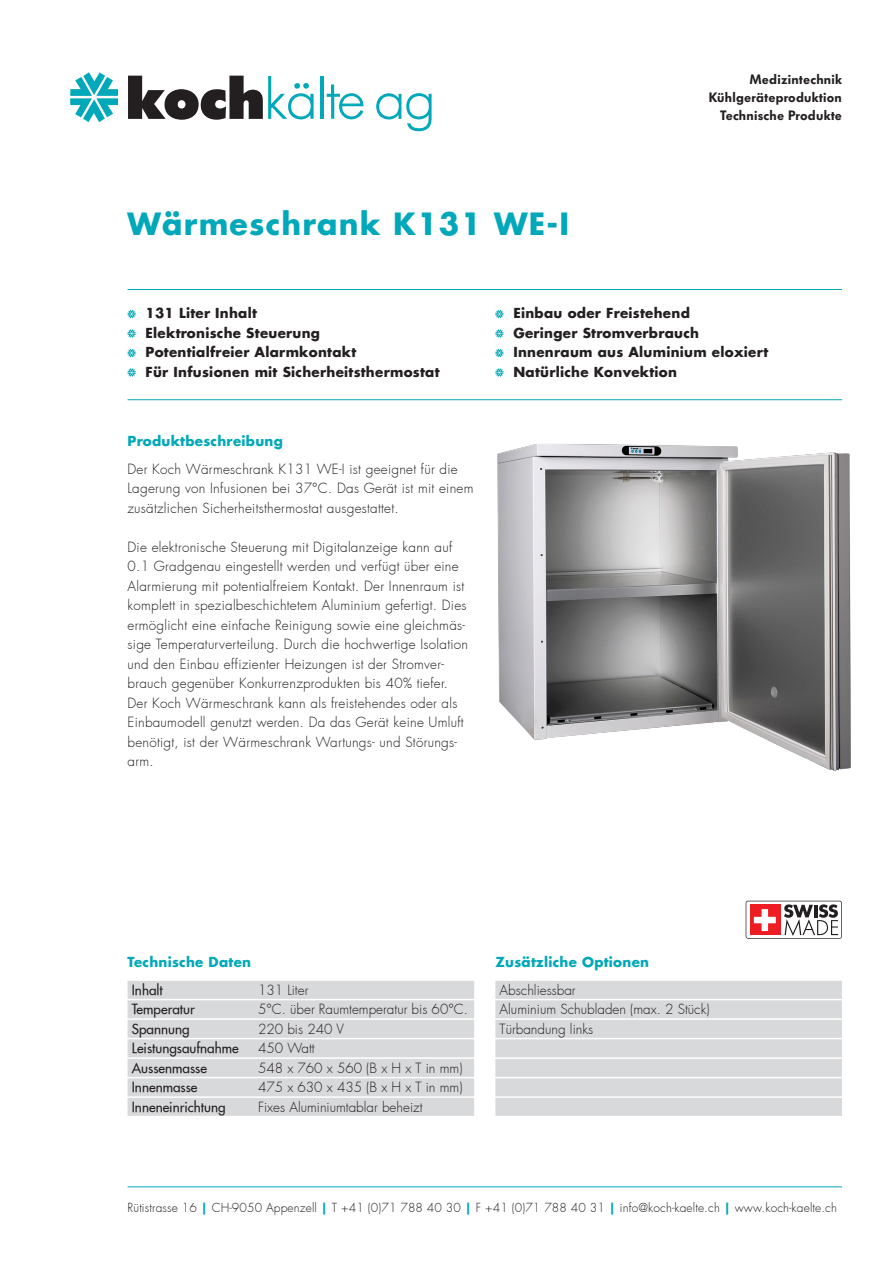
<style>
.page{position:relative;width:893px;height:1263px;background:#fff}
.page>*{position:absolute;margin:0;border:0;box-sizing:border-box;transform-origin:0 0}
.t1{font:700 30px "Futura";letter-spacing:.04em;color:#00a8b9}
.t2{font:300 13.5px/19.5px "Futura";letter-spacing:.02em;color:#231f20}
.Aufzählung{font:700 13.5px "Futura";letter-spacing:.02em;color:#231f20}
.t3{font:300 13.5px/19.5px "Futura";color:#231f20}
.t4{font:500 13.5px "Futura";color:#231f20}
.t5{font:700 13.5px "Futura";letter-spacing:.02em;color:#00a8b9}
.t6{font:600 13.5px/18px "Futura BQ";letter-spacing:.02em;color:#231f20;text-align:right}
.t7{font:300 12px "Futura";letter-spacing:.01em;color:#231f20}
.s1{font-weight:700;color:#00a8b9}
</style>
<div class="page">
<img style="left:497px;top:443px;width:354px;height:328px">
<svg style="left:128px;top:310px;width:8px;height:8px"></svg>
<svg style="left:128px;top:329px;width:8px;height:9px"></svg>
<svg style="left:128px;top:349px;width:8px;height:8px"></svg>
<svg style="left:128px;top:368px;width:8px;height:9px"></svg>
<svg style="left:495px;top:310px;width:8px;height:8px"></svg>
<svg style="left:495px;top:329px;width:8px;height:9px"></svg>
<svg style="left:495px;top:349px;width:8px;height:8px"></svg>
<svg style="left:495px;top:368px;width:8px;height:9px"></svg>
<svg style="left:70px;top:72px;width:48px;height:50px"></svg>
<svg style="left:128px;top:76px;width:186px;height:44px"></svg>
<hr style="left:320px;top:76px;width:3px;height:43px;background:#00a8b9">
<svg style="left:327px;top:84px;width:37px;height:35px"></svg>
<svg style="left:376px;top:93px;width:56px;height:38px"></svg>
<hr style="left:128px;top:289px;width:714px;height:1px;background:#00a8b9">
<hr style="left:128px;top:399px;width:714px;height:1px;background:#00a8b9">
<hr style="left:128px;top:1186px;width:714px;height:1px;background:#00a8b9">
<div style="left:495px;top:981px;width:347px;height:18px;background:#d8d9db"></div>
<div style="left:495px;top:1000px;width:347px;height:18px;background:#d8d9db"></div>
<div style="left:495px;top:1020px;width:347px;height:18px;background:#d8d9db"></div>
<div style="left:495px;top:1039px;width:347px;height:18px;background:#d8d9db"></div>
<div style="left:495px;top:1059px;width:347px;height:18px;background:#d8d9db"></div>
<div style="left:495px;top:1078px;width:347px;height:18px;background:#d8d9db"></div>
<div style="left:495px;top:1098px;width:347px;height:18px;background:#d8d9db"></div>
<div style="left:128px;top:981px;width:346px;height:18px;background:#d8d9db"></div>
<div style="left:128px;top:1000px;width:346px;height:18px;background:#d8d9db"></div>
<div style="left:128px;top:1020px;width:346px;height:18px;background:#d8d9db"></div>
<div style="left:128px;top:1039px;width:346px;height:18px;background:#d8d9db"></div>
<div style="left:128px;top:1059px;width:346px;height:18px;background:#d8d9db"></div>
<div style="left:128px;top:1078px;width:346px;height:18px;background:#d8d9db"></div>
<div style="left:128px;top:1098px;width:346px;height:18px;background:#d8d9db"></div>
<svg style="left:746px;top:901px;width:96px;height:38px"></svg>
<h1 class="t1" style="left:128px;top:204px;width:443px">Wärmeschrank K131 WE-I</h1>
<p class="t6" style="left:709px;top:71px;width:135px">Medizintechnik<br>Kühlgeräteproduktion<br>Technische Produkte</p>
<p class="Aufzählung" style="left:146px;top:304px;width:113px">131 Liter Inhalt</p>
<p class="Aufzählung" style="left:146px;top:324px;width:176px">Elektronische Steuerung</p>
<p class="Aufzählung" style="left:146px;top:343px;width:212px">Potentialfreier Alarmkontakt</p>
<p class="Aufzählung" style="left:146px;top:363px;width:295px">Für Infusionen mit Sicherheitsthermostat</p>
<p class="t5" style="left:128px;top:432px;width:157px">Produktbeschreibung</p>
<p class="t2" style="left:128px;top:460px;width:347px">Der Koch Wärmeschrank K131 WE-I ist geeignet für die<br>Lagerung von Infusionen bei 37°C. Das Gerät ist mit einem zusätzlichen Sicherheitsthermostat ausgestattet.</p>
<p class="t2" style="left:128px;top:538px;width:342px">Die elektronische Steuerung mit Digitalanzeige kann auf 0.1 Gradgenau eingestellt werden und verfügt über eine Alarmierung mit potentialfreiem Kontakt. Der Innenraum ist komplett in spezialbeschichtetem Aluminium gefertigt. Dies ermöglicht eine einfache Reinigung sowie eine gleichmäs&shy;sige Temperaturverteilung. Durch die hochwertige Isolation und den Einbau effizienter Heizungen ist der Stromver&shy;brauch gegenüber Konkurrenzprodukten bis 40% tiefer.<br>Der Koch Wärmeschrank kann als freistehendes oder als Einbaumodell genutzt werden. Da das Gerät keine Umluft benötigt, ist der Wärmeschrank Wartungs- und Störungs&shy;arm.</p>
<p class="Aufzählung" style="left:513px;top:304px;width:178px">Einbau oder Freistehend</p>
<p class="Aufzählung" style="left:513px;top:324px;width:187px">Geringer Stromverbrauch</p>
<p class="Aufzählung" style="left:513px;top:343px;width:256px">Innenraum aus Aluminium eloxiert</p>
<p class="Aufzählung" style="left:513px;top:363px;width:165px">Natürliche Konvektion</p>
<p class="t5" style="left:128px;top:953px;width:125px">Technische Daten</p>
<p class="t4" style="left:132px;top:981px;width:32px">Inhalt</p>
<p class="t3" style="left:258px;top:980px;width:52px">131 Liter</p>
<p class="t4" style="left:132px;top:1001px;width:64px">Temperatur</p>
<p class="t3" style="left:258px;top:1000px;width:211px">5°C. über Raumtemperatur bis 60°C.</p>
<p class="t4" style="left:132px;top:1020px;width:59px">Spannung</p>
<p class="t3" style="left:258px;top:1019px;width:88px">220 bis 240 V</p>
<p class="t4" style="left:132px;top:1040px;width:108px">Leistungsaufnahme</p>
<p class="t2" style="left:258px;top:1039px;width:58px">450 Watt</p>
<p class="t4" style="left:132px;top:1059px;width:77px">Aussenmasse</p>
<p class="t3" style="left:258px;top:1058px;width:206px">548 x 760 x 560 (B x H x T in mm)</p>
<p class="t4" style="left:132px;top:1079px;width:67px">Innenmasse</p>
<p class="t3" style="left:258px;top:1078px;width:206px">475 x 630 x 435 (B x H x T in mm)</p>
<p class="t4" style="left:132px;top:1098px;width:95px">Inneneinrichtung</p>
<p class="t3" style="left:258px;top:1097px;width:166px">Fixes Aluminiumtablar beheizt</p>
<p class="t5" style="left:495px;top:953px;width:155px">Zusätzliche Optionen</p>
<p class="t3" style="left:500px;top:980px;width:212px">Abschliessbar<br>Aluminium Schubladen (max. 2 Stück)<br>Türbandung links</p>
<p class="t7" style="left:128px;top:1200px;width:711px">Rütistrasse 16 <span class="s1">|</span> CH-9050 Appenzell <span class="s1">|</span> T +41 (0)71 788 40 30 <span class="s1">|</span> F +41 (0)71 788 40 31 <span class="s1">|</span> info@koch-kaelte.ch <span class="s1">|</span> www.koch-kaelte.ch</p>
</div>
